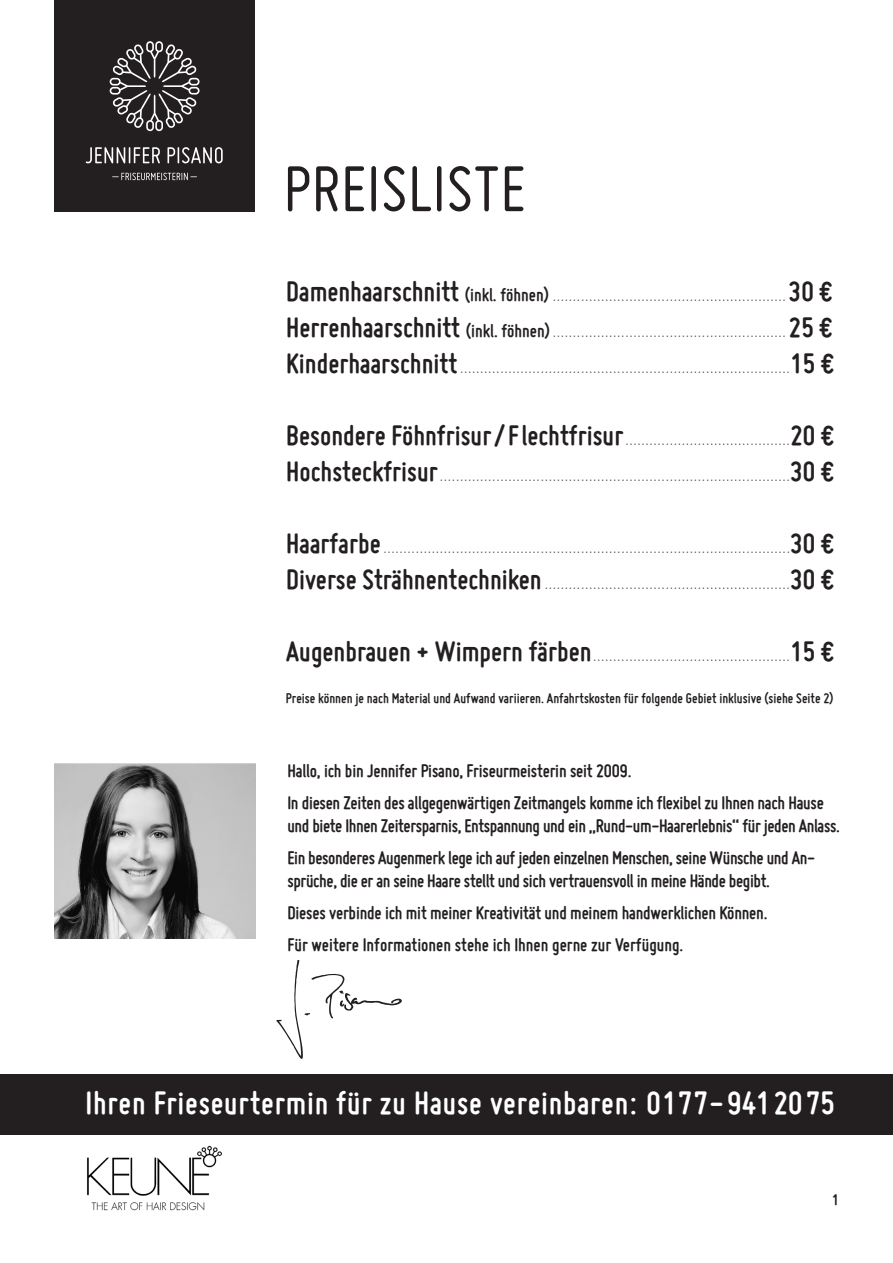
<style>
.page{position:relative;width:893px;height:1263px;background:#fff}
.page>*{position:absolute;margin:0;border:0;box-sizing:border-box;transform-origin:0 0}
.t1{font:70.5px "Miso";color:#231f20}
.t2{font:700 34.5px "Miso";letter-spacing:.02em;color:#fff}
.t3{font:300 21px/36px "Miso";color:#231f20}
.t4{font:700 19.5px/32px "Miso";letter-spacing:-.015em;color:#231f20}
.t5{font:700 16.5px "Miso";color:#231f20}
.t6{font:700 15px "Miso";color:#231f20}
.s1{font-weight:700;font-size:30px}
.s2{font-weight:700;font-size:19.5px}
</style>
<div class="page">
<div style="left:0;top:1074px;width:893px;height:61px;background:#231f20"></div>
<div style="left:54px;top:0;width:200px;height:212px;background:#231f20"></div>
<svg style="left:86px;top:147px;width:74px;height:17px"></svg>
<svg style="left:167px;top:147px;width:56px;height:17px"></svg>
<svg style="left:112px;top:173px;width:85px;height:7px"></svg>
<svg style="left:110px;top:41px;width:90px;height:90px"></svg>
<img style="left:87px;top:1145px;width:135px;height:66px">
<img style="left:54px;top:764px;width:202px;height:174px">
<svg style="left:276px;top:960px;width:126px;height:99px"></svg>
<h1 class="t1" style="left:283px;top:150px;width:244px">PREISLISTE</h1>
<p class="t3" style="left:286px;top:276px;width:549px;text-align:justify"><span class="s1">Damenhaarschnitt</span> <span class="s2">(inkl. föhnen)</span>...........................................................<span class="s1">30 € Herrenhaarschnitt</span> <span class="s2">(inkl. föhnen)</span>...........................................................<span class="s1">25 € Kinderhaarschnitt</span>...................................................................................<span class="s1">15 €</span></p>
<p class="t3" style="left:286px;top:420px;width:549px"><span class="s1">Besondere Föhnfrisur/Flechtfrisur</span>..........................................<span class="s1">20 €<br>Hochsteckfrisur</span>........................................................................................<span class="s1">30 €</span></p>
<p class="t3" style="left:286px;top:528px;width:549px"><span class="s1">Haarfarbe</span>......................................................................................................<span class="s1">30 €<br>Diverse Strähnentechniken</span>..............................................................<span class="s1">30 €</span></p>
<p class="t3" style="left:286px;top:636px;width:549px"><span class="s1">Augenbrauen + Wimpern färben</span>..................................................<span class="s1">15 €</span></p>
<p class="t6" style="left:286px;top:689px;width:549px">Preise können je nach Material und Aufwand variieren. Anfahrtskosten für folgende Gebiet inklusive (siehe Seite 2)</p>
<p class="t4" style="left:287px;top:754px;width:538px">Hallo, ich bin Jennifer Pisano, Friseurmeisterin seit 2009.<br>In diesen Zeiten des allgegenwärtigen Zeitmangels komme ich flexibel zu Ihnen nach Hause</p>
<p class="t4" style="left:287px;top:810px;width:554px">und biete Ihnen Zeitersparnis, Entspannung und ein „Rund-um-Haarerlebnis“ für jeden Anlass.<br>Ein besonderes Augenmerk lege ich auf jeden einzelnen Menschen, seine Wünsche und An-</p>
<p class="t4" style="left:287px;top:865px;width:484px">sprüche, die er an seine Haare stellt und sich vertrauensvoll in meine Hände begibt.<br>Dieses verbinde ich mit meiner Kreativität und meinem handwerklichen Können.<br>Für weitere Informationen stehe ich Ihnen gerne zur Verfügung.</p>
<h2 class="t2" style="left:86px;top:1083px;width:751px">Ihren Frieseurtermin für zu Hause vereinbaren: 0177-9412075</h2>
<p class="t5" style="left:832px;top:1190px;width:8px">1</p>
</div>
